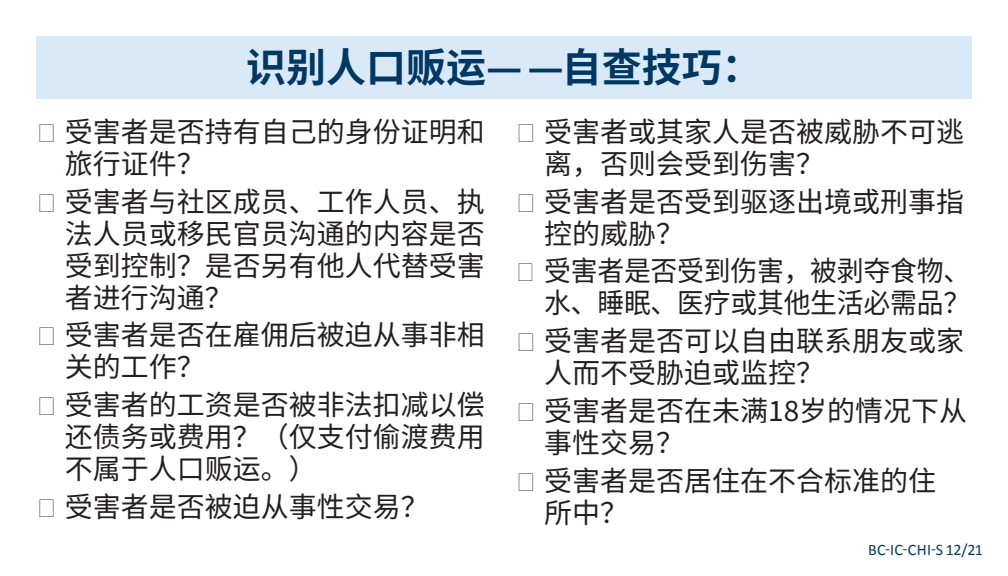
<style>
.page{position:relative;width:1008px;height:576px;background:#fff}
.page>*{position:absolute;margin:0;border:0;box-sizing:border-box;transform-origin:0 0}
.t1{font:700 40px "Source Han Sans CN";color:#003864}
.t2{font:28px/32px "Source Han Sans CN";color:#231f20;text-align:justify}
.t3{font:28px "Source Han Sans CN";color:#231f20;scale:.96 1}
.t4{font:16px "Calibri";letter-spacing:.02em;color:#0a3b5f}
.s1{font-family:"Arial";font-weight:700}
</style>
<div class="page">
<div style="left:36px;top:36px;width:936px;height:62px;background:#dae9f7"></div>
<h1 class="t1" style="left:246px;top:45px;width:517px">识别人口贩运— —自查技巧：</h1>
<p class="t2" style="left:36px;top:116px;width:450px"><span class="s1">̆</span> 受害者是否持有自己的身份证明和</p>
<p class="t2" style="left:515px;top:116px;width:450px"><span class="s1">̆</span> 受害者或其家人是否被威胁不可逃</p>
<p class="t2" style="left:65px;top:148px;width:142px">旅行证件?</p>
<p class="t2" style="left:544px;top:148px;width:281px">离，否则会受到伤害?</p>
<p class="t2" style="left:36px;top:186px;width:450px"><span class="s1">̆</span> 受害者与社区成员、工作人员、执</p>
<p class="t2" style="left:515px;top:186px;width:450px"><span class="s1">̆</span> 受害者是否受到驱逐出境或刑事指</p>
<p class="t2" style="left:65px;top:218px;width:422px">法人员或移民官员沟通的内容是否受到控制？是否另有他人代替受害者进行沟通?</p>
<p class="t2" style="left:544px;top:218px;width:141px">控的威胁?</p>
<p class="t3" style="left:515px;top:255px;width:475px"><span class="s1">̆</span> 受害者是否受到伤害，被剥夺食物、</p>
<p class="t3" style="left:544px;top:287px;width:445px">水、睡眠、医疗或其他生活必需品?</p>
<p class="t2" style="left:36px;top:320px;width:450px"><span class="s1">̆</span> 受害者是否在雇佣后被迫从事非相</p>
<p class="t2" style="left:65px;top:352px;width:142px">关的工作?</p>
<p class="t2" style="left:515px;top:325px;width:450px"><span class="s1">̆</span> 受害者是否可以自由联系朋友或家</p>
<p class="t2" style="left:544px;top:357px;width:281px">人而不受胁迫或监控?</p>
<p class="t2" style="left:36px;top:389px;width:450px"><span class="s1">̆</span> 受害者的工资是否被非法扣减以偿</p>
<p class="t2" style="left:65px;top:421px;width:422px">还债务或费用？（仅支付偷渡费用不属于人口贩运。(</p>
<p class="t2" style="left:36px;top:491px;width:394px"><span class="s1">̆</span> 受害者是否被迫从事性交易?</p>
<p class="t2" style="left:515px;top:395px;width:453px"><span class="s1">̆</span> 受害者是否在未满18岁的情况下从</p>
<p class="t2" style="left:544px;top:427px;width:141px">事性交易?</p>
<p class="t2" style="left:515px;top:465px;width:422px"><span class="s1">̆</span> 受害者是否居住在不合标准的住</p>
<p class="t2" style="left:544px;top:497px;width:85px">所中?</p>
<p class="t4" style="left:868px;top:539px;width:117px">BC I C- -CHI S- 12/21</p>
</div>
